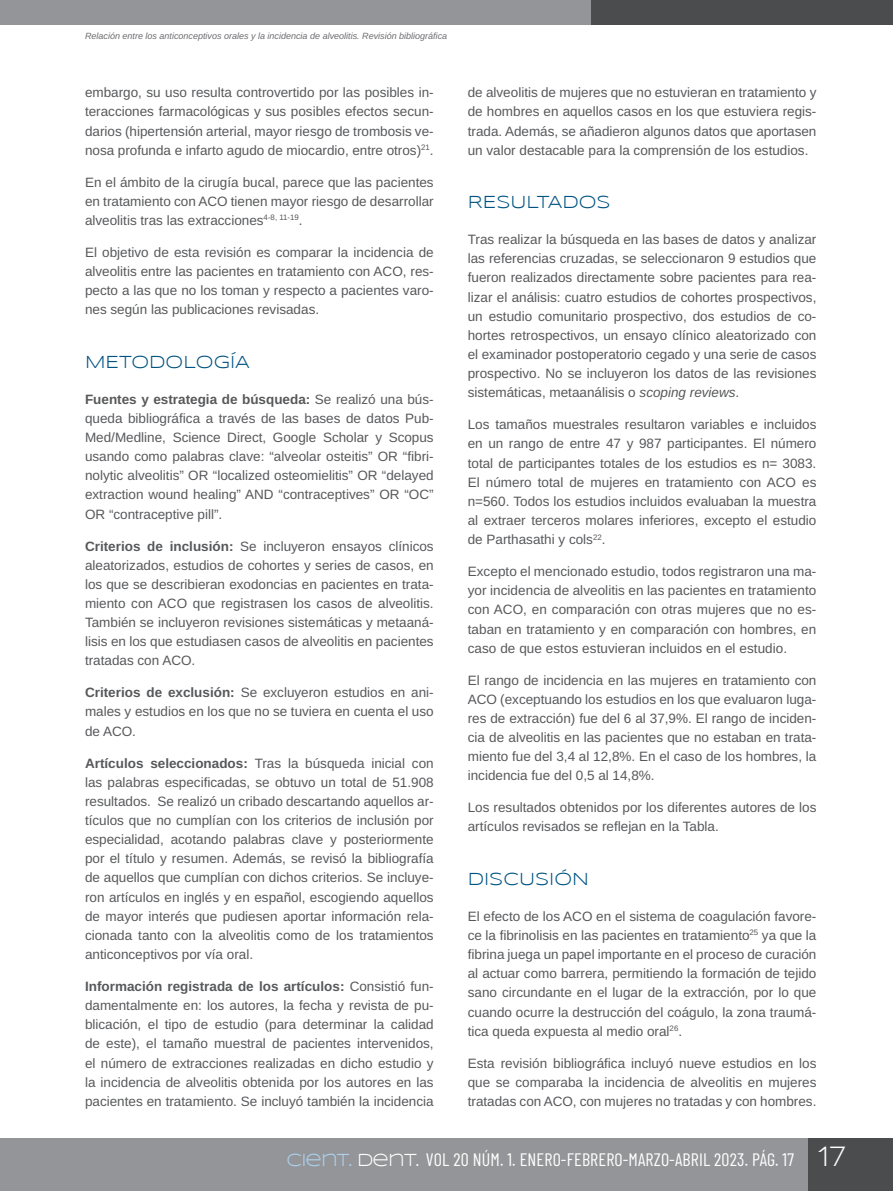
<style>
.page{position:relative;width:893px;height:1191px;background:#fff}
.page>*{position:absolute;margin:0;border:0;box-sizing:border-box;transform-origin:0 0}
.t1{font:18px "Barlow Condensed";letter-spacing:.01em;color:#fff}
.t2{font:18px "Syncopate";color:#015382}
.t3{font:13.5px/19.2px "Arimo";color:#57585a;text-align:justify}
.t4{font:italic 9px "Arimo";color:#6c6d70}
.s1{font-weight:700}
.s2{font-style:italic}
.s3{font-family:"Syncopate";color:#add2ed}
.s4{font-family:"Syncopate"}
.s5{font-family:"Walkway";font-weight:700;font-size:30px}
</style>
<div class="page">
<div style="left:0;top:1138px;width:893px;height:53px;background:#939598"></div>
<div style="left:808px;top:1138px;width:85px;height:53px;background:#4b4c4d"></div>
<div style="left:0;top:0;width:893px;height:25px;background:#939598"></div>
<div style="left:591px;top:0;width:302px;height:25px;background:#4b4c4d"></div>
<p class="t4" style="left:85px;top:29px;width:364px">Relación entre los anticonceptivos orales y la incidencia de alveolitis. Revisión bibliográfica</p>
<p class="t3" style="left:85px;top:83px;width:350px">embargo, su uso resulta controvertido por las posibles in&shy;teracciones farmacológicas y sus posibles efectos secun&shy;darios (hipertensión arterial, mayor riesgo de trombosis ve&shy;nosa profunda e infarto agudo de miocardio, entre otros)<sup>21</sup>.</p>
<p class="t3" style="left:85px;top:173px;width:350px">En el ámbito de la cirugía bucal, parece que las pacientes en tratamiento con ACO tienen mayor riesgo de desarrollar alveolitis tras las extracciones<sup>4-8,</sup> <sup>11-19</sup>.</p>
<p class="t3" style="left:85px;top:243px;width:350px">El objetivo de esta revisión es comparar la incidencia de alveolitis entre las pacientes en tratamiento con ACO, res&shy;pecto a las que no los toman y respecto a pacientes varo&shy;nes según las publicaciones revisadas.</p>
<h1 class="t2" style="left:85px;top:351px;width:166px">METODOLOGÍA</h1>
<p class="t3" style="left:85px;top:390px;width:350px"><span class="s1">Fuentes y estrategia de búsqueda:</span> Se realizó una bús&shy;queda bibliográfica a través de las bases de datos Pub-Med/Medline, Science Direct, Google Scholar y Scopus usando como palabras clave: “alveolar osteitis” OR “fibri&shy;nolytic alveolitis” OR “localized osteomielitis” OR “delayed extraction wound healing” AND “contraceptives” OR “OC” OR “contraceptive pill”.</p>
<p class="t3" style="left:85px;top:536px;width:350px"><span class="s1">Criterios de inclusión:</span> Se incluyeron ensayos clínicos aleatorizados, estudios de cohortes y series de casos, en los que se describieran exodoncias en pacientes en trata&shy;miento con ACO que registrasen los casos de alveolitis.<br>También se incluyeron revisiones sistemáticas y metaaná&shy;lisis en los que estudiasen casos de alveolitis en pacientes tratadas con ACO.</p>
<p class="t3" style="left:85px;top:683px;width:350px"><span class="s1">Criterios de exclusión:</span> Se excluyeron estudios en ani&shy;males y estudios en los que no se tuviera en cuenta el uso de ACO.</p>
<p class="t3" style="left:85px;top:753px;width:350px"><span class="s1">Artículos seleccionados:</span> Tras la búsqueda inicial con las palabras especificadas, se obtuvo un total de 51.908 resultados. Se realizó un cribado descartando aquellos ar&shy;tículos que no cumplían con los criterios de inclusión por especialidad, acotando palabras clave y posteriormente por el título y resumen. Además, se revisó la bibliografía de aquellos que cumplían con dichos criterios. Se incluye&shy;ron artículos en inglés y en español, escogiendo aquellos de mayor interés que pudiesen aportar información rela&shy;cionada tanto con la alveolitis como de los tratamientos anticonceptivos por vía oral.</p>
<p class="t3" style="left:85px;top:977px;width:350px"><span class="s1">Información registrada de los artículos:</span> Consistió fun&shy;damentalmente en: los autores, la fecha y revista de pu&shy;blicación, el tipo de estudio (para determinar la calidad de este), el tamaño muestral de pacientes intervenidos, el número de extracciones realizadas en dicho estudio y la incidencia de alveolitis obtenida por los autores en las pacientes en tratamiento. Se incluyó también la incidencia</p>
<p class="t3" style="left:468px;top:83px;width:350px">de alveolitis de mujeres que no estuvieran en tratamiento y de hombres en aquellos casos en los que estuviera regis&shy;trada. Además, se añadieron algunos datos que aportasen un valor destacable para la comprensión de los estudios.</p>
<h1 class="t2" style="left:468px;top:192px;width:144px">RESULTADOS</h1>
<p class="t3" style="left:468px;top:230px;width:350px">Tras realizar la búsqueda en las bases de datos y analizar las referencias cruzadas, se seleccionaron 9 estudios que fueron realizados directamente sobre pacientes para rea&shy;lizar el análisis: cuatro estudios de cohortes prospectivos, un estudio comunitario prospectivo, dos estudios de co&shy;hortes retrospectivos, un ensayo clínico aleatorizado con el examinador postoperatorio cegado y una serie de casos prospectivo. No se incluyeron los datos de las revisiones sistemáticas, metaanálisis o <span class="s2">scoping reviews</span>.</p>
<p class="t3" style="left:468px;top:415px;width:350px">Los tamaños muestrales resultaron variables e incluidos en un rango de entre 47 y 987 participantes. El número total de participantes totales de los estudios es n= 3083.<br>El número total de mujeres en tratamiento con ACO es n=560. Todos los estudios incluidos evaluaban la muestra al extraer terceros molares inferiores, excepto el estudio de Parthasathi y cols<sup>22</sup>.</p>
<p class="t3" style="left:468px;top:562px;width:350px">Excepto el mencionado estudio, todos registraron una ma&shy;yor incidencia de alveolitis en las pacientes en tratamiento con ACO, en comparación con otras mujeres que no es&shy;taban en tratamiento y en comparación con hombres, en caso de que estos estuvieran incluidos en el estudio.</p>
<p class="t3" style="left:468px;top:670px;width:350px">El rango de incidencia en las mujeres en tratamiento con ACO (exceptuando los estudios en los que evaluaron luga&shy;res de extracción) fue del 6 al 37,9%. El rango de inciden&shy;cia de alveolitis en las pacientes que no estaban en trata&shy;miento fue del 3,4 al 12,8%. En el caso de los hombres, la incidencia fue del 0,5 al 14,8%.</p>
<p class="t3" style="left:468px;top:798px;width:350px">Los resultados obtenidos por los diferentes autores de los artículos revisados se reflejan en la Tabla.</p>
<h1 class="t2" style="left:468px;top:868px;width:123px">DISCUSIÓN</h1>
<p class="t3" style="left:468px;top:906px;width:350px">El efecto de los ACO en el sistema de coagulación favore&shy;ce la fibrinolisis en las pacientes en tratamiento<sup>25</sup> ya que la fibrina juega un papel importante en el proceso de curación al actuar como barrera, permitiendo la formación de tejido sano circundante en el lugar de la extracción, por lo que cuando ocurre la destrucción del coágulo, la zona traumá&shy;tica queda expuesta al medio oral<sup>26</sup>.</p>
<p class="t3" style="left:468px;top:1053px;width:350px">Esta revisión bibliográfica incluyó nueve estudios en los que se comparaba la incidencia de alveolitis en mujeres tratadas con ACO, con mujeres no tratadas y con hombres.</p>
<h1 class="t1" style="left:287px;top:1146px;width:561px"><span class="s3">CIENT.</span> <span class="s4">DENT.</span> VOL 20 NÚM. 1. ENERO-FEBRERO-MARZO-ABRIL 2023. PÁG. 17 <span class="s5">17</span></h1>
</div>
